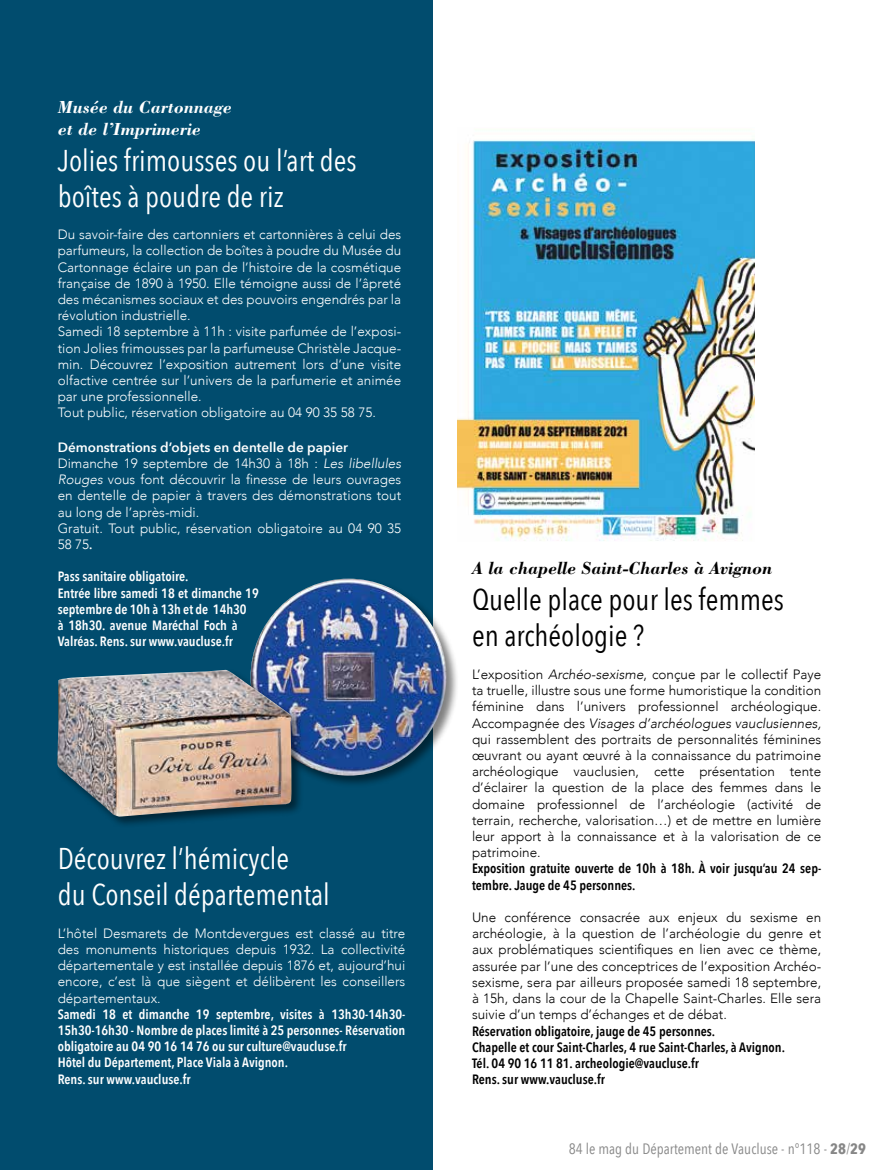
<style>
.page{position:relative;width:893px;height:1170px;background:#fff}
.page>*{position:absolute;margin:0;border:0;box-sizing:border-box;transform-origin:0 0}
.t1{font:30px/36px "Avenir Next Condensed";color:#fff}
.t2{font:30px/36px "Avenir Next Condensed";color:#000}
.t3{font:italic 700 18px/21.6px "Bodoni";color:#fff}
.t4{font:italic 700 18px "Bodoni";color:#000}
.t5{font:15px "Avenir Next Condensed";color:#878787}
.t6{font:300 13.5px/16.2px "Avenir";color:#fff}
.t7{font:300 13.5px/16.2px "Avenir";color:#000;text-align:justify}
.t8{font:600 13.5px/16.2px "Avenir Next Condensed";color:#fff}
.t9{font:600 13.5px/16.2px "Avenir Next Condensed";color:#000}
.t10{font:600 13.5px "Avenir Next";color:#fff}
.s1{font-style:italic}
.s2{font-family:"Avenir Next Condensed";font-weight:600}
.s3{font-weight:700}
</style>
<div class="page">
<div style="left:0;top:0;width:432px;height:1169px;background:#014c6e"></div>
<div style="left:249px;top:577px;width:210px;height:211px;background:#000;opacity:.5"></div>
<img style="left:251px;top:578px;width:195px;height:197px">
<img style="left:458px;top:139px;width:296px;height:402px">
<div style="left:55px;top:668px;width:249px;height:161px;background:#000;opacity:.5"></div>
<img style="left:56px;top:669px;width:237px;height:147px">
<h2 class="t3" style="left:58px;top:96px;width:176px">Musée du Cartonnage et de l’Imprimerie</h2>
<h1 class="t1" style="left:58px;top:141px;width:301px">Jolies frimousses ou l’art des boîtes à poudre de riz</h1>
<p class="t6" style="left:58px;top:226px;width:345px">Du savoir-faire des cartonniers et cartonnières à celui des parfumeurs, la collection de boîtes à poudre du Musée du Cartonnage éclaire un pan de l’histoire de la cosmétique française de 1890 à 1950. Elle témoigne aussi de l’âpreté des mécanismes sociaux et des pouvoirs engendrés par la révolution industrielle.<br>Samedi 18 septembre à 11h : visite parfumée de l’exposi&shy;tion Jolies frimousses par la parfumeuse Christèle Jacque&shy;min. Découvrez l’exposition autrement lors d’une visite olfactive centrée sur l’univers de la parfumerie et animée par une professionnelle.<br>Tout public, réservation obligatoire au 04 90 35 58 75.</p>
<p class="t10" style="left:58px;top:435px;width:292px">Démonstrations d’objets en dentelle de papier</p>
<p class="t6" style="left:58px;top:455px;width:345px">Dimanche 19 septembre de 14h30 à 18h : <span class="s1">Les libellules Rouges</span> vous font découvrir la finesse de leurs ouvrages en dentelle de papier à travers des démonstrations tout au long de l’après-midi.<br>Gratuit. Tout public, réservation obligatoire au 04 90 35<br>58 75<span class="s2">.</span></p>
<p class="t8" style="left:58px;top:568px;width:203px">Pass sanitaire obligatoire.<br>Entrée libre samedi 18 et dimanche 19 septembre de 10h à 13h et de 14h30<br>à 18h30. avenue Maréchal Foch à Valréas. Rens. sur www.vaucluse.fr</p>
<h1 class="t1" style="left:58px;top:839px;width:274px">Découvrez l’hémicycle<br>du Conseil départemental</h1>
<p class="t6" style="left:58px;top:924px;width:349px;text-align:justify">L’hôtel Desmarets de Montdevergues est classé au titre des monuments historiques depuis 1932. La collectivité départementale y est installée depuis 1876 et, aujourd’hui encore, c’est là que siègent et délibèrent les conseillers départementaux.</p>
<p class="t8" style="left:58px;top:1005px;width:349px">Samedi 18 et dimanche 19 septembre, visites à 13h30-14h30- 15h30-16h30 - Nombre de places limité à 25 personnes- Réservation obligatoire au 04 90 16 14 76 ou sur culture@vaucluse.fr<br>Hôtel du Département, Place Viala à Avignon.<br>Rens. sur www.vaucluse.fr</p>
<h2 class="t4" style="left:472px;top:557px;width:302px">A la chapelle Saint-Charles à Avignon</h2>
<h1 class="t2" style="left:472px;top:580px;width:313px">Quelle place pour les femmes en archéologie ?</h1>
<p class="t7" style="left:472px;top:666px;width:351px">L’exposition <span class="s1">Archéo-sexisme</span>, conçue par le collectif Paye ta truelle, illustre sous une forme humoristique la condition féminine dans l’univers professionnel archéologique.<br>Accompagnée des <span class="s1">Visages d’archéologues vauclusiennes, </span>qui rassemblent des portraits de personnalités féminines œuvrant ou ayant œuvré à la connaissance du patrimoine archéologique vauclusien, cette présentation tente d’éclairer la question de la place des femmes dans le domaine professionnel de l’archéologie (activité de terrain, recherche, valorisation…) et de mettre en lumière leur apport à la connaissance et à la valorisation de ce patrimoine.</p>
<p class="t9" style="left:472px;top:860px;width:351px">Exposition gratuite ouverte de 10h à 18h. À voir jusqu’au 24 sep&shy;tembre. Jauge de 45 personnes.</p>
<p class="t7" style="left:472px;top:909px;width:351px">Une conférence consacrée aux enjeux du sexisme en archéologie, à la question de l’archéologie du genre et aux problématiques scientifiques en lien avec ce thème, assurée par l’une des conceptrices de l’exposition Archéo&shy;sexisme, sera par ailleurs proposée samedi 18 septembre, à 15h, dans la cour de la Chapelle Saint-Charles. Elle sera suivie d’un temps d’échanges et de débat.</p>
<p class="t9" style="left:472px;top:1022px;width:315px">Réservation obligatoire, jauge de 45 personnes.<br>Chapelle et cour Saint-Charles, 4 rue Saint-Charles, à Avignon.<br>Tél. 04 90 16 11 81. archeologie@vaucluse.fr<br>Rens. sur www.vaucluse.fr</p>
<p class="t5" style="left:569px;top:1135px;width:299px">84 le mag du Département de Vaucluse - n°118 - <span class="s3">28</span>/<span class="s3">29</span></p>
</div>
